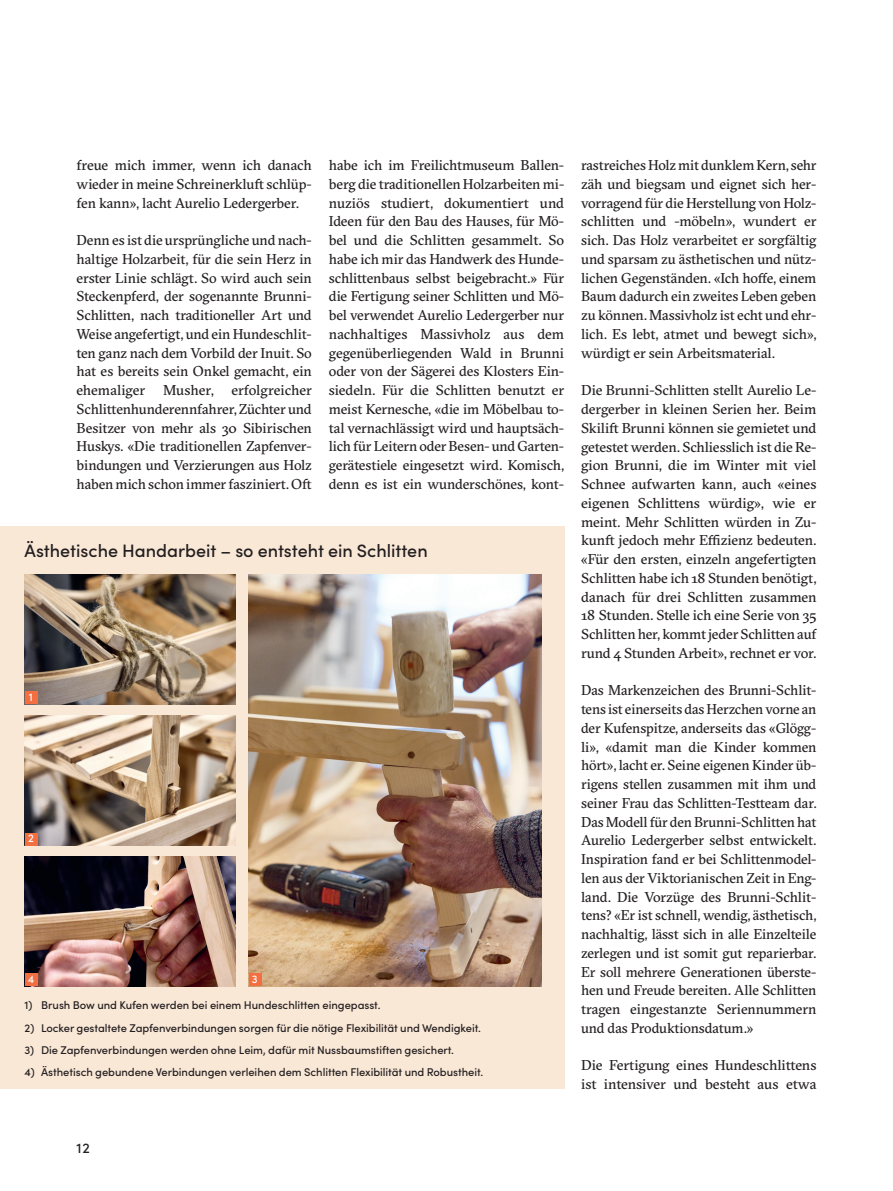
<style>
.page{position:relative;width:893px;height:1191px;background:#fff}
.page>*{position:absolute;margin:0;border:0;box-sizing:border-box;transform-origin:0 0}
.t1{font:500 18px "Sofia Pro";color:#231f20}
.t2{font:14.25px/18.8px "GT Sectra";letter-spacing:-.01em;color:#231f20;text-align:justify}
.t3{font:500 14.25px "Sofia Pro";color:#231f20}
.t4{font:500 11.25px "Sofia Pro";letter-spacing:-.005em;color:#231f20}
.t5{font:500 11.25px "Sofia Pro";color:#fff}
</style>
<div class="page">
<div style="left:0;top:526px;width:564px;height:563px;background:#fae8d7"></div>
<img style="left:25px;top:574px;width:211px;height:130px">
<img style="left:25px;top:715px;width:211px;height:130px">
<img style="left:249px;top:574px;width:293px;height:412px">
<img style="left:25px;top:856px;width:211px;height:130px">
<div style="left:25px;top:691px;width:13px;height:13px;background:#f36e40"></div>
<div style="left:25px;top:832px;width:13px;height:13px;background:#f36e40"></div>
<div style="left:25px;top:973px;width:13px;height:13px;background:#f36e40"></div>
<div style="left:249px;top:973px;width:12px;height:13px;background:#f36e40"></div>
<p class="t2" style="left:77px;top:156px;width:237px">freue mich immer, wenn ich danach wieder in meine Schreinerkluft schlüp&shy;fen kann», lacht Aurelio Ledergerber.</p>
<p class="t2" style="left:77px;top:231px;width:237px">Denn es ist die ursprüngliche und nach&shy;haltige Holzarbeit, für die sein Herz in erster Linie schlägt. So wird auch sein Steckenpferd, der sogenannte Brunni-Schlitten, nach traditioneller Art und Weise angefertigt, und ein Hundeschlit&shy;ten ganz nach dem Vorbild der Inuit. So hat es bereits sein Onkel gemacht, ein ehemaliger Musher, erfolgreicher Schlittenhunderennfahrer, Züchter und Besitzer von mehr als 30 Sibirischen Huskys. «Die traditionellen Zapfenver&shy;bindungen und Verzierungen aus Holz haben mich schon immer fasziniert. Oft</p>
<p class="t2" style="left:329px;top:156px;width:237px">habe ich im Freilichtmuseum Ballen&shy;berg die traditionellen Holzarbeiten mi&shy;nuziös studiert, dokumentiert und Ideen für den Bau des Hauses, für Mö&shy;bel und die Schlitten gesammelt. So habe ich mir das Handwerk des Hunde&shy;schlittenbaus selbst beigebracht.» Für die Fertigung seiner Schlitten und Mö&shy;bel verwendet Aurelio Ledergerber nur nachhaltiges Massivholz aus dem gegenüberliegenden Wald in Brunni oder von der Sägerei des Klosters Ein&shy;siedeln. Für die Schlitten benutzt er meist Kernesche, «die im Möbelbau to&shy;tal vernachlässigt wird und hauptsäch&shy;lich für Leitern oder Besen- und Garten&shy;gerätestiele eingesetzt wird. Komisch, denn es ist ein wunderschönes, kont-</p>
<p class="t2" style="left:581px;top:156px;width:237px">rastreiches Holz mit dunklem Kern, sehr zäh und biegsam und eignet sich her&shy;vorragend für die Herstellung von Holz&shy;schlitten und -möbeln», wundert er sich. Das Holz verarbeitet er sorgfältig und sparsam zu ästhetischen und nütz&shy;lichen Gegenständen. «Ich hoffe, einem Baum dadurch ein zweites Leben geben zu können. Massivholz ist echt und ehr&shy;lich. Es lebt, atmet und bewegt sich», würdigt er sein Arbeitsmaterial.</p>
<p class="t2" style="left:581px;top:381px;width:237px">Die Brunni-Schlitten stellt Aurelio Le&shy;dergerber in kleinen Serien her. Beim Skilift Brunni können sie gemietet und getestet werden. Schliesslich ist die Re&shy;gion Brunni, die im Winter mit viel Schnee aufwarten kann, auch «eines eigenen Schlittens würdig», wie er meint. Mehr Schlitten würden in Zu&shy;kunft jedoch mehr Effizienz bedeuten. «Für den ersten, einzeln angefertigten Schlitten habe ich 18 Stunden benötigt, danach für drei Schlitten zusammen 18 Stunden. Stelle ich eine Serie von 35<br>Schlitten her, kommt jeder Schlitten auf rund 4 Stunden Arbeit», rechnet er vor.</p>
<p class="t2" style="left:581px;top:681px;width:237px">Das Markenzeichen des Brunni-Schlit&shy;tens ist einerseits das Herzchen vorne an der Kufenspitze, anderseits das «Glögg&shy;li», «damit man die Kinder kommen hört», lacht er. Seine eigenen Kinder üb&shy;rigens stellen zusammen mit ihm und seiner Frau das Schlitten-Testteam dar.<br>Das Modell für den Brunni-Schlitten hat Aurelio Ledergerber selbst entwickelt.<br>Inspiration fand er bei Schlittenmodel&shy;len aus der Viktorianischen Zeit in Eng&shy;land. Die Vorzüge des Brunni-Schlit&shy;tens? «Er ist schnell, wendig, ästhetisch, nachhaltig, lässt sich in alle Einzelteile zerlegen und ist somit gut reparierbar.<br>Er soll mehrere Generationen überste&shy;hen und Freude bereiten. Alle Schlitten tragen eingestanzte Seriennummern und das Produktionsdatum.»</p>
<p class="t2" style="left:581px;top:1056px;width:237px">Die Fertigung eines Hundeschlittens ist intensiver und besteht aus etwa</p>
<p class="t1" style="left:25px;top:537px;width:405px">Ästhetische Handarbeit – so entsteht ein Schlitten</p>
<p class="t5" style="left:29px;top:689px;width:6px">1</p>
<p class="t5" style="left:28px;top:830px;width:7px">2</p>
<p class="t5" style="left:28px;top:970px;width:8px">4</p>
<p class="t5" style="left:252px;top:970px;width:7px">3</p>
<p class="t4" style="left:25px;top:997px;width:357px">1) Brush Bow und Kufen werden bei einem Hundeschlitten eingepasst.</p>
<p class="t4" style="left:25px;top:1019px;width:458px">2) Locker gestaltete Zapfenverbindungen sorgen für die nötige Flexibilität und Wendigkeit.</p>
<p class="t4" style="left:25px;top:1041px;width:431px">3) Die Zapfenverbindungen werden ohne Leim, dafür mit Nussbaumstiften gesichert.</p>
<p class="t4" style="left:25px;top:1063px;width:460px">4) Ästhetisch gebundene Verbindungen verleihen dem Schlitten Flexibilität und Robustheit.</p>
<p class="t3" style="left:77px;top:1137px;width:15px">12</p>
</div>
